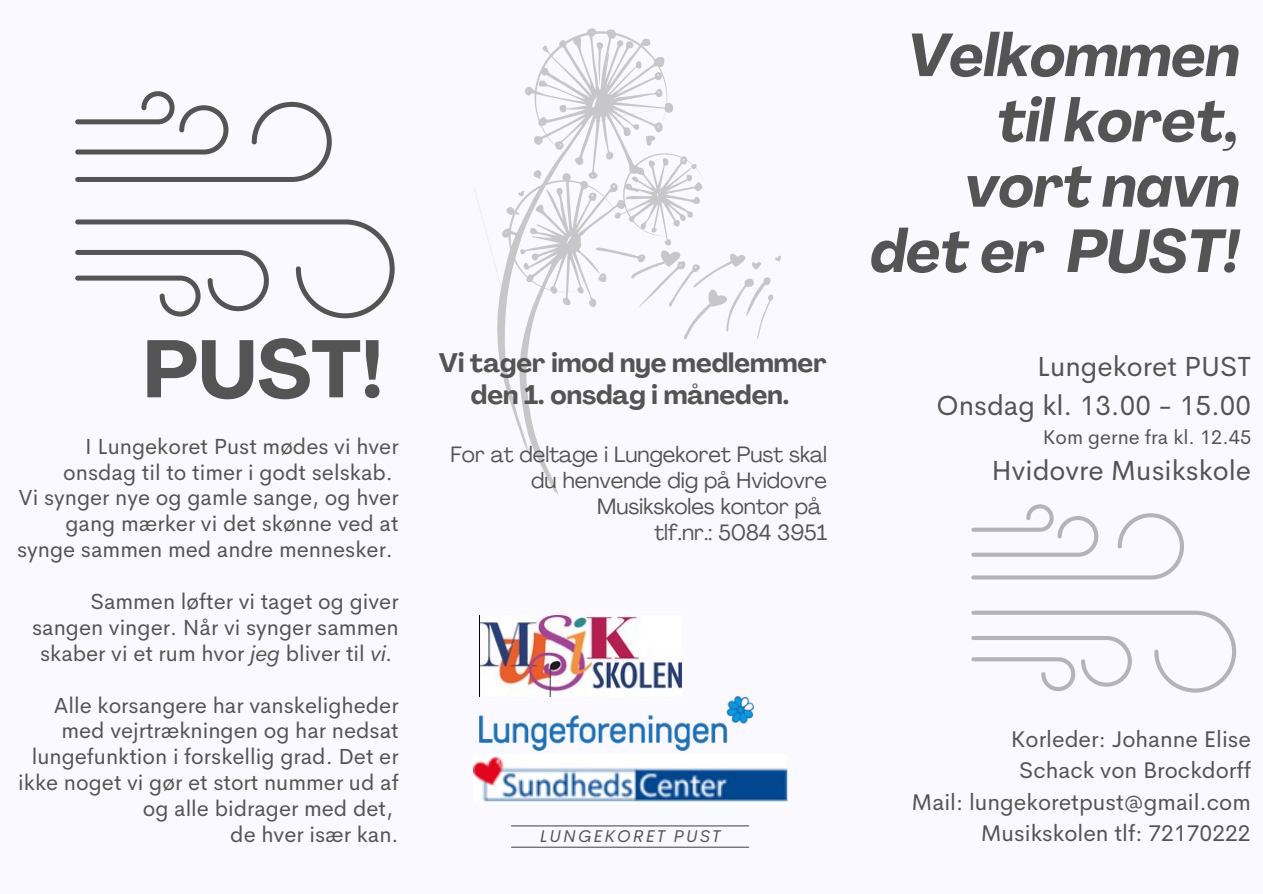
<style>
.page{position:relative;width:1263px;height:894px;background:#fff}
.page>*{position:absolute;margin:0;border:0;box-sizing:border-box;transform-origin:0 0}
.t1{font:700 80.25px "Agrandir";color:#545454}
.t2{font:italic 700 59.7px/65.2px "Agrandir";color:#545454;text-align:right}
.t3{font:27.75px/38.2px "Cerebri Sans";color:#545454;text-align:right}
.t4{font:700 26.4px/31.5px "Agrandir";color:#545454;text-align:center}
.t5{font:22.8px/31.5px "Cerebri Sans";color:#545454;text-align:right}
.t6{font:21.9px/25.8px "Cerebri Sans";color:#545454;text-align:right}
.t7{font:21.9px/25.8px "Agrandir";color:#545454;text-align:right}
.t8{font:19.8px "Cerebri Sans";color:#545454}
.t9{font:italic 17.1px "Cerebri Sans";letter-spacing:.125em;color:#545454}
.s1{font-style:italic}
</style>
<div class="page">
<div style="left:0;top:0;width:1263px;height:893px;background:#faf9ff"></div>
<hr style="left:511px;top:825px;width:238px;height:1px;background:#545454">
<hr style="left:511px;top:846px;width:238px;height:1px;background:#545454">
<img style="left:474px;top:757px;width:314px;height:45px">
<img style="left:480px;top:696px;width:273px;height:54px">
<img style="left:480px;top:615px;width:201px;height:81px">
<svg style="left:75px;top:91px;width:320px;height:227px"></svg>
<svg style="left:474px;top:28px;width:307px;height:466px"></svg>
<svg style="left:971px;top:504px;width:265px;height:188px"></svg>
<h5 class="t1" style="left:143px;top:337px;width:242px">PUST!</h5>
<p class="t6" style="left:17px;top:433px;width:383px">I Lungekoret Pust mødes vi hver onsdag til to timer i godt selskab.<br>Vi synger nye og gamle sange, og hver gang mærker vi det skønne ved at synge sammen med andre mennesker.</p>
<h3 class="t6" style="left:32px;top:588px;width:368px">Sammen løfter vi taget og giver sangen vinger. Når vi synger sammen skaber vi et rum hvor <span class="s1">jeg</span> bliver til <span class="s1">vi.</span></h3>
<h5 class="t6" style="left:18px;top:691px;width:382px">Alle korsangere har vanskeligheder med vejrtrækningen og har nedsat lungefunktion i forskellig grad. Det er ikke noget vi gør et stort nummer ud af og alle bidrager med det,<br>de hver især kan.</h5>
<p class="t4" style="left:439px;top:350px;width:389px">Vi tager imod nye medlemmer den 1. onsdag i måneden.</p>
<h2 class="t7" style="left:450px;top:444px;width:378px">For at deltage i Lungekoret Pust skal du henvende dig på Hvidovre<br>Musikskoles kontor på<br>tlf.nr.: 5084 3951</h2>
<h5 class="t9" style="left:540px;top:824px;width:182px">LUNGEKORET PUST</h5>
<p class="t2" style="left:870px;top:28px;width:371px">Velkommen til koret, vort navn det er PUST!</p>
<p class="t3" style="left:936px;top:347px;width:316px">Lungekoret PUST<br>Onsdag kl. 13.00 - 15.00</p>
<p class="t8" style="left:1043px;top:424px;width:210px">Kom gerne fra kl. 12.45</p>
<p class="t3" style="left:991px;top:451px;width:261px">Hvidovre Musikskole</p>
<p class="t5" style="left:911px;top:722px;width:341px">Korleder: Johanne Elise<br>Schack von Brockdorff<br>Mail: lungekoretpust@gmail.com<br>Musikskolen tlf: 72170222</p>
</div>
